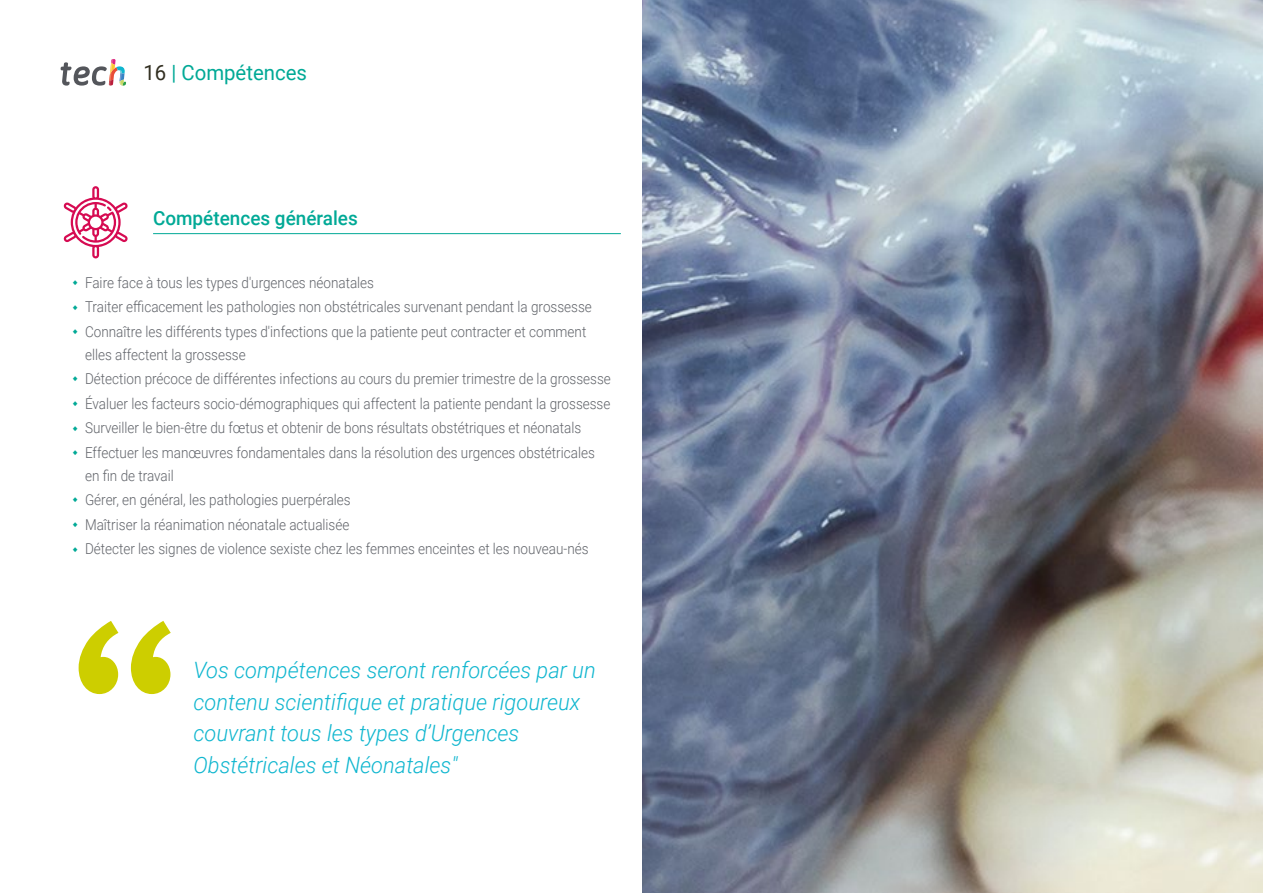
<style>
.page{position:relative;width:1263px;height:893px;background:#fff}
.page>*{position:absolute;margin:0;border:0;box-sizing:border-box;transform-origin:0 0}
.t1{font:italic 300 22.5px/31.5px "Roboto";color:#0fb6cf}
.t2{font:21px "Roboto";color:#00a996}
.t3{font:500 19.5px "Roboto";color:#00a996}
.t4{font:300 15px/24.6px "Roboto";color:#61646a;scale:.9 1}
.s1{color:#312e20}
</style>
<div class="page">
<img style="left:642px;top:0;width:621px;height:893px">
<hr style="left:153px;top:233px;width:468px;height:1px;background:#00a996">
<svg style="left:63px;top:186px;width:65px;height:72px"></svg>
<svg style="left:61px;top:59px;width:65px;height:27px"></svg>
<svg style="left:79px;top:621px;width:92px;height:73px"></svg>
<h2 class="t2" style="left:144px;top:57px;width:165px"><span class="s1">16</span> | Compétences</h2>
<h3 class="t3" style="left:153px;top:205px;width:206px">Compétences générales</h3>
<p class="t4" style="left:85px;top:270px;width:565px">Faire face à tous les types d'urgences néonatales<br>Traiter efficacement les pathologies non obstétricales survenant pendant la grossesse<br>Connaître les différents types d'infections que la patiente peut contracter et comment</p>
<p class="t4" style="left:85px;top:341px;width:586px">elles affectent la grossesse<br>Détection précoce de différentes infections au cours du premier trimestre de la grossesse Évaluer les facteurs socio-démographiques qui affectent la patiente pendant la grossesse Surveiller le bien-être du fœtus et obtenir de bons résultats obstétriques et néonatals Effectuer les manœuvres fondamentales dans la résolution des urgences obstétricales</p>
<p class="t4" style="left:85px;top:462px;width:561px">en fin de travail<br>Gérer, en général, les pathologies puerpérales<br>Maîtriser la réanimation néonatale actualisée<br>Détecter les signes de violence sexiste chez les femmes enceintes et les nouveau-nés</p>
<h1 class="t1" style="left:193px;top:653px;width:404px">Vos compétences seront renforcées par un contenu scientifique et pratique rigoureux couvrant tous les types d’Urgences Obstétricales et Néonatales"</h1>
</div>
